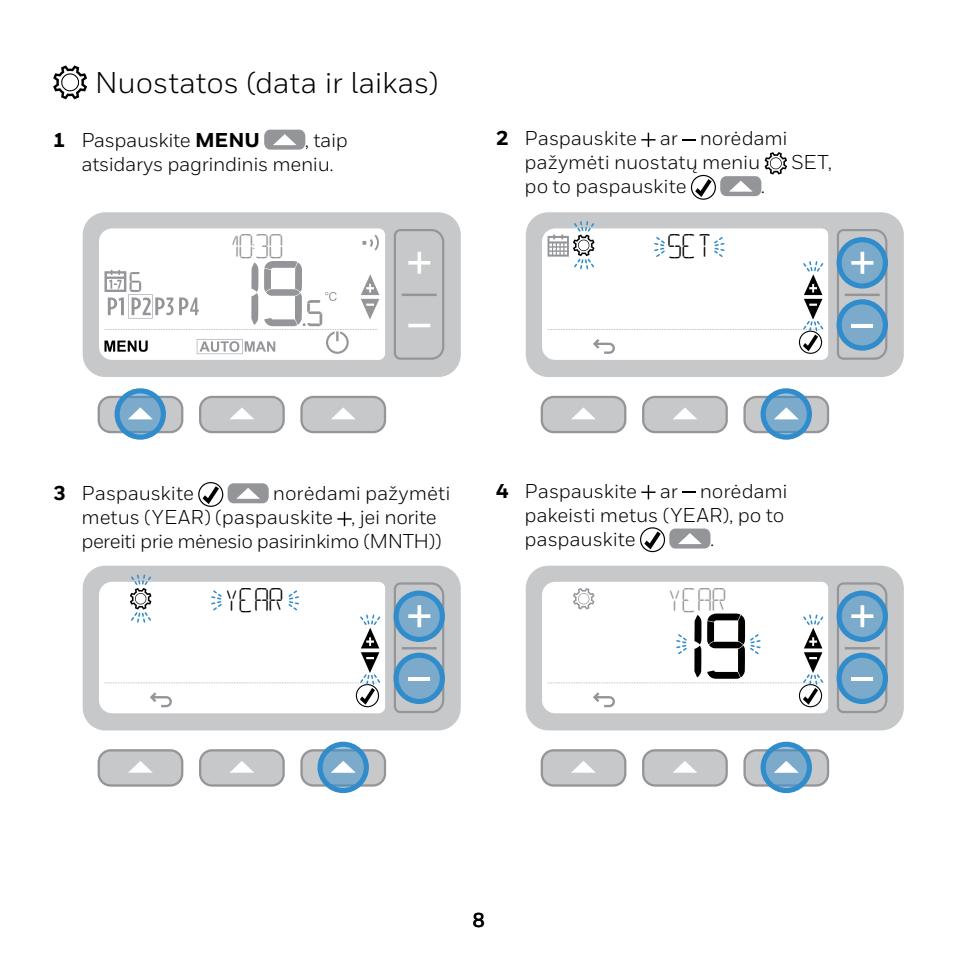
<style>
.page{position:relative;width:957px;height:957px;background:#fff}
.page>*{position:absolute;margin:0;border:0;box-sizing:border-box;transform-origin:0 0}
.t1{font:30px "Honeywell Sans";letter-spacing:-.005em;color:#000}
.t2{font:29px "Honeywell Lo T";color:#939598}
.t3{font:29px "Honeywell Lo T";color:#000}
.t4{font:20px/24px "Honeywell Sans";letter-spacing:-.01em;color:#000}
.t5{font:700 20px "Honeywell Sans";color:#000}
.s1{font-weight:800}
</style>
<div class="page">
<svg style="left:83px;top:566px;width:378px;height:164px;fill:#c7c8ca"></svg>
<svg style="left:105px;top:575px;width:277px;height:132px"></svg>
<div style="left:99px;top:750px;width:83px;height:35px;background:#c7c8ca;border-radius:12px"></div>
<div style="left:98px;top:749px;width:85px;height:37px;border:2px solid #939598;border-radius:12px"></div>
<div style="left:200px;top:750px;width:84px;height:35px;background:#c7c8ca;border-radius:12px"></div>
<div style="left:199px;top:749px;width:86px;height:37px;border:2px solid #939598;border-radius:12px"></div>
<div style="left:301px;top:750px;width:84px;height:35px;background:#c7c8ca;border-radius:12px"></div>
<div style="left:300px;top:749px;width:86px;height:37px;border:2px solid #939598;border-radius:12px"></div>
<svg style="left:230px;top:761px;width:23px;height:11px"></svg>
<svg style="left:129px;top:761px;width:23px;height:11px"></svg>
<svg style="left:319px;top:744px;width:48px;height:46px"></svg>
<div style="left:317px;top:741px;width:52px;height:52px;border:5px solid #308ccb;border-radius:50%"></div>
<svg style="left:331px;top:761px;width:25px;height:11px"></svg>
<svg style="left:394px;top:582px;width:50px;height:131px;background:#84abc6"></svg>
<hr style="left:408px;top:677px;width:22px;height:4px;background:#fff">
<svg style="left:526px;top:566px;width:378px;height:164px;fill:#c7c8ca"></svg>
<svg style="left:548px;top:588px;width:276px;height:119px"></svg>
<div style="left:542px;top:750px;width:83px;height:35px;background:#c7c8ca;border-radius:12px"></div>
<div style="left:540px;top:749px;width:86px;height:37px;border:2px solid #939598;border-radius:12px"></div>
<div style="left:643px;top:750px;width:83px;height:35px;background:#c7c8ca;border-radius:12px"></div>
<div style="left:642px;top:749px;width:86px;height:37px;border:2px solid #939598;border-radius:12px"></div>
<div style="left:744px;top:750px;width:84px;height:35px;background:#c7c8ca;border-radius:12px"></div>
<div style="left:743px;top:749px;width:86px;height:37px;border:2px solid #939598;border-radius:12px"></div>
<svg style="left:673px;top:761px;width:23px;height:11px"></svg>
<svg style="left:572px;top:761px;width:23px;height:11px"></svg>
<svg style="left:762px;top:744px;width:48px;height:46px"></svg>
<div style="left:760px;top:741px;width:52px;height:52px;border:5px solid #308ccb;border-radius:50%"></div>
<svg style="left:774px;top:761px;width:24px;height:11px"></svg>
<svg style="left:837px;top:582px;width:50px;height:131px;background:#84abc6"></svg>
<hr style="left:851px;top:677px;width:22px;height:4px;background:#fff">
<svg style="left:526px;top:212px;width:378px;height:165px;fill:#c7c8ca"></svg>
<svg style="left:547px;top:222px;width:277px;height:132px"></svg>
<div style="left:542px;top:397px;width:83px;height:35px;background:#c7c8ca;border-radius:12px"></div>
<div style="left:540px;top:396px;width:86px;height:37px;border:2px solid #939598;border-radius:12px"></div>
<div style="left:643px;top:397px;width:83px;height:35px;background:#c7c8ca;border-radius:12px"></div>
<div style="left:642px;top:396px;width:86px;height:37px;border:2px solid #939598;border-radius:12px"></div>
<div style="left:744px;top:397px;width:84px;height:35px;background:#c7c8ca;border-radius:12px"></div>
<div style="left:743px;top:396px;width:86px;height:37px;border:2px solid #939598;border-radius:12px"></div>
<svg style="left:673px;top:408px;width:24px;height:11px"></svg>
<svg style="left:572px;top:407px;width:23px;height:12px"></svg>
<svg style="left:762px;top:391px;width:48px;height:46px"></svg>
<div style="left:760px;top:388px;width:52px;height:52px;border:5px solid #308ccb;border-radius:50%"></div>
<svg style="left:774px;top:407px;width:24px;height:12px"></svg>
<svg style="left:837px;top:229px;width:50px;height:131px;background:#84abc6"></svg>
<hr style="left:851px;top:324px;width:22px;height:3px;background:#fff">
<svg style="left:83px;top:212px;width:378px;height:165px;fill:#c7c8ca"></svg>
<svg style="left:394px;top:229px;width:50px;height:131px;background:#c2c3c5"></svg>
<svg style="left:362px;top:234px;width:17px;height:16px"></svg>
<svg style="left:104px;top:261px;width:275px;height:93px"></svg>
<div style="left:99px;top:397px;width:83px;height:35px;background:#c7c8ca;border-radius:12px"></div>
<div style="left:98px;top:396px;width:85px;height:37px;border:2px solid #939598;border-radius:12px"></div>
<div style="left:200px;top:397px;width:84px;height:35px;background:#c7c8ca;border-radius:12px"></div>
<div style="left:199px;top:396px;width:86px;height:37px;border:2px solid #939598;border-radius:12px"></div>
<div style="left:301px;top:397px;width:84px;height:35px;background:#c7c8ca;border-radius:12px"></div>
<div style="left:300px;top:396px;width:86px;height:37px;border:2px solid #939598;border-radius:12px"></div>
<svg style="left:230px;top:407px;width:24px;height:12px"></svg>
<svg style="left:331px;top:407px;width:24px;height:12px"></svg>
<svg style="left:116px;top:391px;width:48px;height:46px"></svg>
<div style="left:115px;top:388px;width:51px;height:52px;border:5px solid #308ccb;border-radius:50%"></div>
<svg style="left:128px;top:407px;width:25px;height:12px"></svg>
<svg style="left:53px;top:65px;width:34px;height:34px"></svg>
<svg style="left:264px;top:130px;width:41px;height:20px"></svg>
<svg style="left:641px;top:133px;width:14px;height:14px"></svg>
<svg style="left:682px;top:139px;width:13px;height:1px"></svg>
<svg style="left:691px;top:152px;width:96px;height:48px"></svg>
<svg style="left:198px;top:482px;width:71px;height:25px"></svg>
<svg style="left:337px;top:512px;width:15px;height:14px"></svg>
<svg style="left:641px;top:485px;width:14px;height:14px"></svg>
<svg style="left:682px;top:491px;width:13px;height:2px"></svg>
<svg style="left:640px;top:527px;width:70px;height:25px"></svg>
<h1 class="t1" style="left:95px;top:65px;width:345px">Nuostatos (data ir laikas)</h1>
<p class="t4" style="left:53px;top:128px;width:208px"><span class="s1">1</span> Paspauskite <span class="s1">MENU</span></p>
<p class="t4" style="left:81px;top:128px;width:268px;text-indent:223px">, taip atsidarys pagrindinis meniu.</p>
<p class="t4" style="left:496px;top:126px;width:293px;text-align:center"><span class="s1">2</span> Paspauskite ar norėdami pažymėti nuostatų meniu</p>
<p class="t4" style="left:791px;top:150px;width:42px">SET,</p>
<p class="t4" style="left:524px;top:174px;width:163px">po to paspauskite</p>
<h2 class="t2" style="left:225px;top:233px;width:63px">1030</h2>
<h2 class="t3" style="left:668px;top:233px;width:49px">SET</h2>
<p class="t4" style="left:761px;top:174px;width:6px">.</p>
<p class="t4" style="left:81px;top:481px;width:370px;text-indent:191px">norėdami pažymėti metus (YEAR) (paspauskite , jei norite pereiti prie mėnesio pasirinkimo (MNTH))</p>
<p class="t4" style="left:524px;top:478px;width:265px;text-indent:-28px"><span class="s1">4</span> Paspauskite ar norėdami pakeisti metus (YEAR), po to paspauskite</p>
<p class="t4" style="left:53px;top:481px;width:142px"><span class="s1">3</span> Paspauskite</p>
<p class="t4" style="left:710px;top:526px;width:6px">.</p>
<h2 class="t3" style="left:225px;top:586px;width:63px">YEAR</h2>
<h2 class="t2" style="left:668px;top:586px;width:63px">YEAR</h2>
<p class="t5" style="left:472px;top:907px;width:14px">8</p>
</div>
